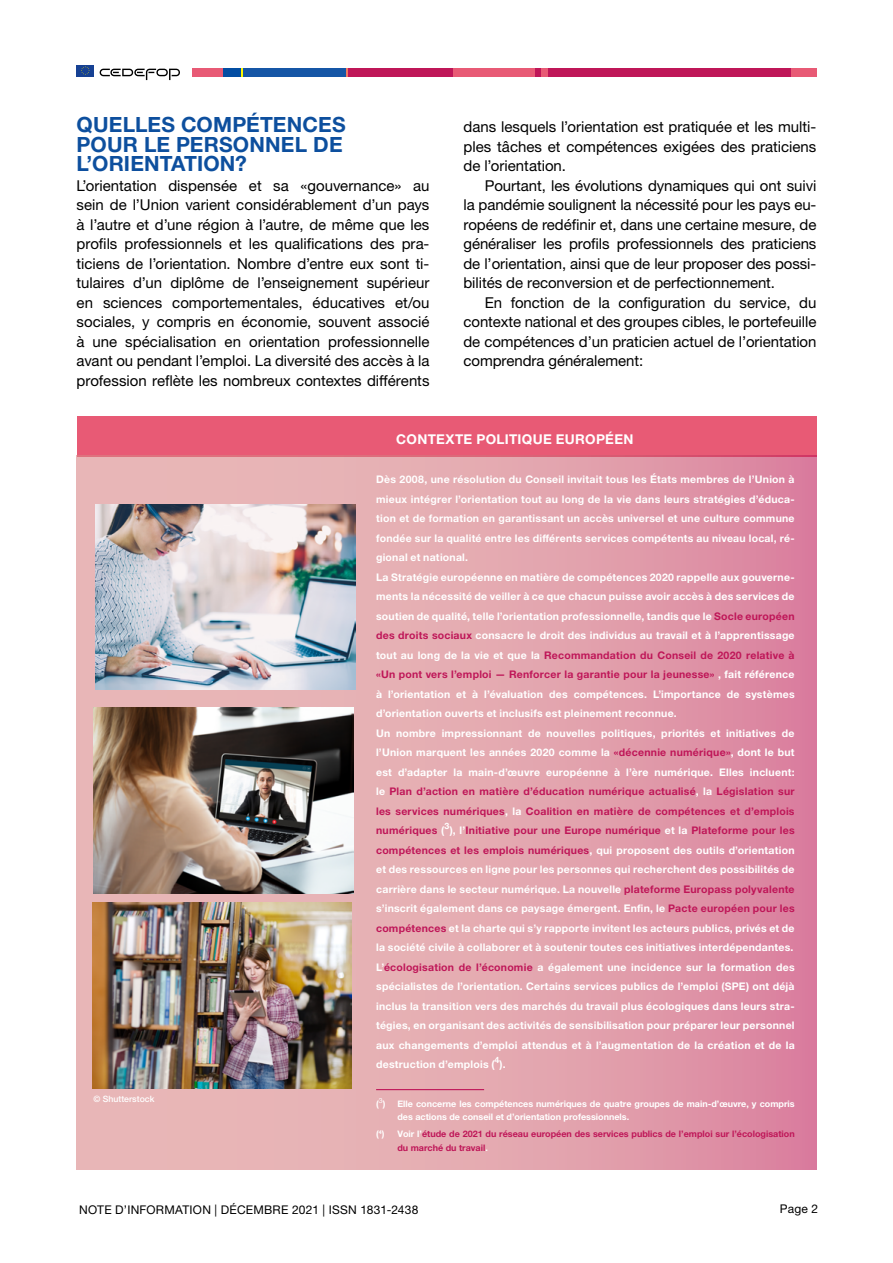
<style>
.page{position:relative;width:893px;height:1263px;background:#fff}
.page>*{position:absolute;margin:0;border:0;box-sizing:border-box;transform-origin:0 0}
.t1{font:700 21px/19.5px "Helvetica Neue LTW1 G";letter-spacing:.005em;color:#0d4f9e}
.t2{font:15px/19.5px "Helvetica Neue LTW1 G";letter-spacing:-.005em;color:#000;text-align:justify}
.t3{font:700 13.5px "Helvetica Neue LTW1 G";letter-spacing:.025em;color:#fff}
.t4{font:12px "Helvetica Neue LTW1 G";letter-spacing:.02em;color:#000}
.t5{font:700 10.5px/19.5px "Helvetica Neue LTW1 G";letter-spacing:.025em;color:#fff}
.t6{font:700 9px/13.5px "Helvetica Neue LTW1 G";color:#fff}
.t7{font:700 9px/13.5px "Helvetica Neue LTW1 G";color:#bf1658}
.t8{font:500 8.7px "Helvetica Neue LTW1 G";color:#fff}
.t9{font:700 8.7px "Helvetica Neue LTW1 G";color:#fff}
.s1{color:#bf1658}
.s2{color:#fff}
</style>
<div class="page">
<div style="left:77px;top:65px;width:17px;height:11px;background:#164194"></div>
<svg style="left:81px;top:66px;width:9px;height:9px"></svg>
<svg style="left:100px;top:69px;width:80px;height:11px"></svg>
<div style="left:192px;top:68px;width:31px;height:9px;background:#e85a75"></div>
<div style="left:347px;top:68px;width:106px;height:9px;background:#bf1658"></div>
<div style="left:453px;top:68px;width:82px;height:9px;background:#e85a75"></div>
<div style="left:535px;top:68px;width:7px;height:9px;background:#bf1658"></div>
<div style="left:548px;top:68px;width:243px;height:9px;background:#bf1658"></div>
<div style="left:542px;top:68px;width:6px;height:9px;background:#e85a75"></div>
<div style="left:223px;top:68px;width:18px;height:9px;background:#034da2"></div>
<svg style="left:241px;top:68px;width:2px;height:9px"></svg>
<svg style="left:345px;top:68px;width:2px;height:9px"></svg>
<div style="left:243px;top:68px;width:102px;height:9px;background:#1556a6"></div>
<div style="left:791px;top:68px;width:26px;height:9px;background:#e85a75"></div>
<div style="left:77px;top:416px;width:739px;height:40px;background:#e85a75"></div>
<svg style="left:77px;top:455px;width:739px;height:714px;background:#e1a0ac"></svg>
<hr style="left:376px;top:1089px;width:108px;height:1px;background:#bf1658">
<img style="left:94px;top:707px;width:259px;height:186px">
<img style="left:92px;top:902px;width:259px;height:187px">
<img style="left:96px;top:504px;width:259px;height:186px">
<h1 class="t1" style="left:77px;top:115px;width:271px">QUELLES COMPÉTENCES<br>POUR LE PERSONNEL DE<br>L’ORIENTATION?</h1>
<p class="t2" style="left:77px;top:175px;width:354px">L’orientation dispensée et sa «gouvernance» au sein de l’Union varient considérablement d’un pays à l’autre et d’une région à l’autre, de même que les profils professionnels et les qualifications des pra&shy;ticiens de l’orientation. Nombre d’entre eux sont ti&shy;tulaires d’un diplôme de l’enseignement supérieur en sciences comportementales, éducatives et/ou sociales, y compris en économie, souvent associé à une spécialisation en orientation professionnelle avant ou pendant l’emploi. La diversité des accès à la profession reflète les nombreux contextes différents</p>
<h2 class="t2" style="left:463px;top:117px;width:354px">dans lesquels l’orientation est pratiquée et les multi&shy;ples tâches et compétences exigées des praticiens de l’orientation.</h2>
<p class="t2" style="left:463px;top:175px;width:354px;text-indent:21px">Pourtant, les évolutions dynamiques qui ont suivi la pandémie soulignent la nécessité pour les pays eu&shy;ropéens de redéfinir et, dans une certaine mesure, de généraliser les profils professionnels des praticiens de l’orientation, ainsi que de leur proposer des possi&shy;bilités de reconversion et de perfectionnement.</p>
<h2 class="t2" style="left:463px;top:292px;width:354px;text-indent:21px">En fonction de la configuration du service, du contexte national et des groupes cibles, le portefeuille de compétences d’un praticien actuel de l’orientation comprendra généralement:</h2>
<p class="t8" style="left:93px;top:1094px;width:63px">© Shutterstock</p>
<p class="t3" style="left:396px;top:431px;width:239px">CONTEXTE POLITIQUE EUROPÉEN</p>
<p class="t5" style="left:376px;top:469px;width:420px">Dès 2008, une résolution du Conseil invitait tous les États membres de l’Union à mieux intégrer l’orientation tout au long de la vie dans leurs stratégies d’éduca&shy;tion et de formation en garantissant un accès universel et une culture commune fondée sur la qualité entre les différents services compétents au niveau local, ré&shy;gional et national.<br>La Stratégie européenne en matière de compétences 2020 rappelle aux gouverne&shy;ments la nécessité de veiller à ce que chacun puisse avoir accès à des services de soutien de qualité, telle l’orientation professionnelle, tandis que le <span class="s1">Socle européen des droits sociaux</span> consacre le droit des individus au travail et à l’apprentissage tout au long de la vie et que la <span class="s1">Recommandation du Conseil de 2020 relative à «Un pont vers l’emploi — Renforcer la garantie pour la jeunesse»</span> , fait référence à l’orientation et à l’évaluation des compétences. L’importance de systèmes d’orientation ouverts et inclusifs est pleinement reconnue.<br>Un nombre impressionnant de nouvelles politiques, priorités et initiatives de l’Union marquent les années 2020 comme la <span class="s1">«décennie numérique»</span>, dont le but est d’adapter la main-d’œuvre européenne à l’ère numérique. Elles incluent: le <span class="s1">Plan d’action en matière d’éducation numérique actualisé</span>, la <span class="s1">Législation sur les services numériques</span>, la <span class="s1">Coalition en matière de compétences et d’emplois numériques</span> (</p>
<p class="t9" style="left:445px;top:821px;width:6px">3</p>
<p class="t5" style="left:376px;top:820px;width:420px;text-align:justify;text-indent:74px">), l’<span class="s1">Initiative pour une Europe numérique</span> et la <span class="s1">Plateforme pour les compétences et les emplois numériques</span>, qui proposent des outils d’orientation et des ressources en ligne pour les personnes qui recherchent des possibilités de carrière dans le secteur numérique. La nouvelle <span class="s1">plateforme Europass polyvalente </span>s’inscrit également dans ce paysage émergent. Enfin, le <span class="s1">Pacte européen pour les compétences</span> et la charte qui s’y rapporte invitent les acteurs publics, privés et de la société civile à collaborer et à soutenir toutes ces initiatives interdépendantes.<br>L’<span class="s1">écologisation de l’économie</span> a également une incidence sur la formation des spécialistes de l’orientation. Certains services publics de l’emploi (SPE) ont déjà inclus la transition vers des marchés du travail plus écologiques dans leurs stra&shy;tégies, en organisant des activités de sensibilisation pour préparer leur personnel aux changements d’emploi attendus et à l’augmentation de la création et de la destruction d’emplois (</p>
<p class="t9" style="left:495px;top:1055px;width:6px">4</p>
<p class="t5" style="left:500px;top:1054px;width:8px">).</p>
<p class="t6" style="left:397px;top:1096px;width:399px;text-indent:-21px">(<sup>3</sup>) Elle concerne les compétences numériques de quatre groupes de main-d’œuvre, y compris des actions de conseil et d’orientation professionnels.</p>
<p class="t7" style="left:397px;top:1127px;width:399px;text-indent:-21px"><span class="s2">(</span><sup>4</sup><span class="s2">) Voir l’</span>étude de 2021 du réseau européen des services publics de l’emploi sur l’écologisation du marché du travail<span class="s2">.</span></p>
<p class="t4" style="left:79px;top:1202px;width:341px">NOTE D’INFORMATION | DÉCEMBRE 2021 | ISSN 1831-2438</p>
<p class="t4" style="left:780px;top:1202px;width:40px">Page 2</p>
</div>
